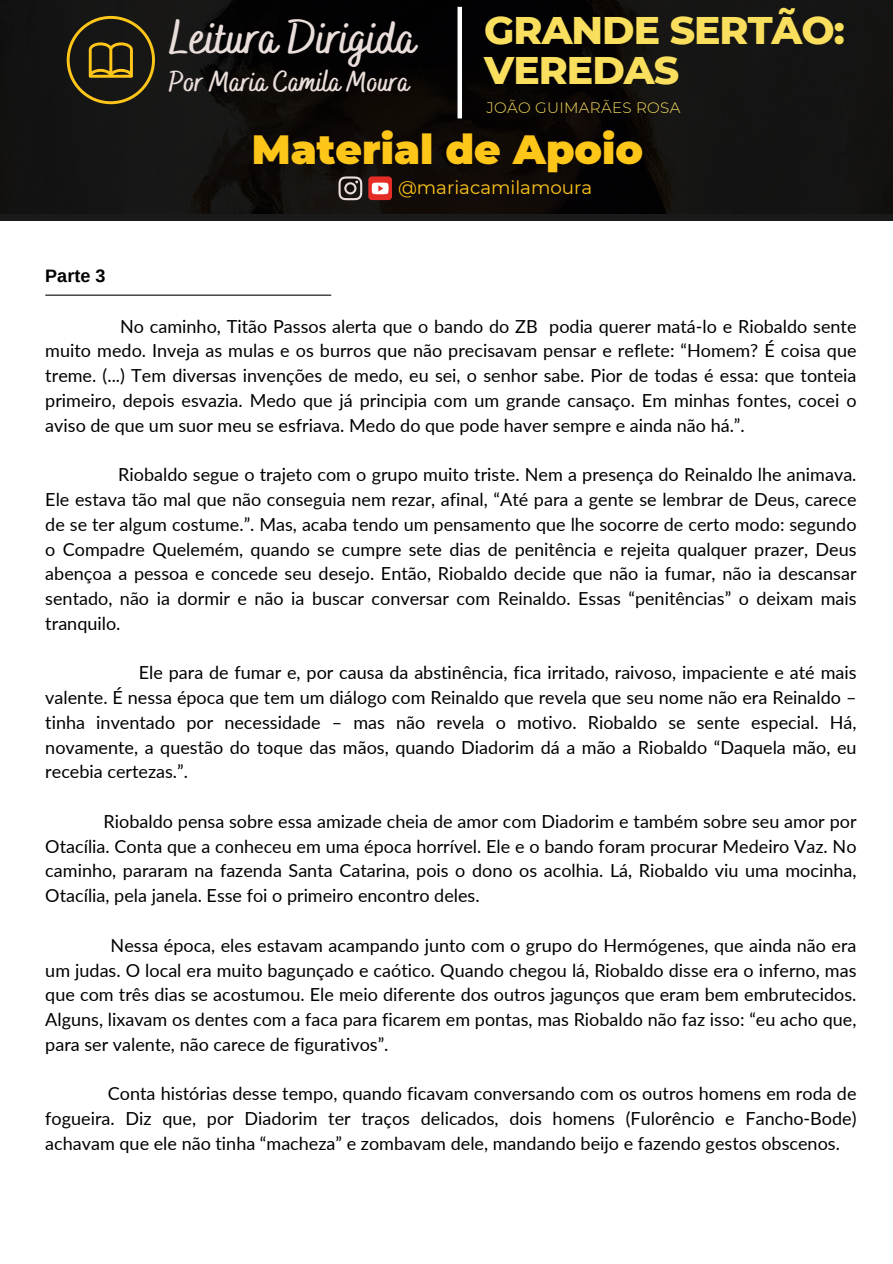
<style>
.page{position:relative;width:893px;height:1264px;background:#fff}
.page>*{position:absolute;margin:0;border:0;box-sizing:border-box;transform-origin:0 0}
.t1{font:700 47.25px "Bakerie Smooth";color:#eadeda}
.t2{font:900 40.8px "Montserrat";color:#ffc61a}
.t3{font:800 39.3px/40.5px "Montserrat";letter-spacing:-.025em;color:#f9df5d}
.t4{font:700 28.95px "Bakerie Smooth";color:#eadeda}
.t5{font:18.3px "Montserrat";color:#ffc61a}
.t6{font:18px/24.8px "Lato";color:#000;text-align:justify}
.t7{font:700 18px "Arimo";color:#000}
.t8{font:300 15.15px "Montserrat";letter-spacing:.02em;color:#f9df5d}
</style>
<div class="page">
<div style="left:0;top:0;width:892px;height:221px;background:linear-gradient(to right,#100f0e,#0f0e0d)"></div>
<svg style="left:67px;top:16px;width:88px;height:88px;background:#403516"></svg>
<div style="left:457px;top:7px;width:5px;height:111px;background:#fff"></div>
<svg style="left:338px;top:176px;width:24px;height:24px"></svg>
<div style="left:368px;top:176px;width:24px;height:24px;background:#e52d27;border-radius:4px"></div>
<svg style="left:372px;top:183px;width:16px;height:11px"></svg>
<hr style="left:45px;top:294px;width:286px;height:2px;background:#0a0a06">
<h2 class="t1" style="left:169px;top:10px;width:249px">Leitura Dirigida</h2>
<p class="t4" style="left:169px;top:65px;width:242px">Por Maria Camila Moura</p>
<h6 class="t3" style="left:484px;top:9px;width:362px">GRANDE SERTÃO:<br>VEREDAS</h6>
<h5 class="t8" style="left:486px;top:99px;width:195px">JOÃO GUIMARÃES ROSA</h5>
<h6 class="t2" style="left:252px;top:124px;width:393px">Material de Apoio</h6>
<h6 class="t5" style="left:398px;top:176px;width:196px">@mariacamilamoura</h6>
<h1 class="t7" style="left:45px;top:266px;width:61px">Parte 3</h1>
<p class="t6" style="left:45px;top:313px;width:812px;text-indent:75px">No caminho, Titão Passos alerta que o bando do ZB podia querer matá-lo e Riobaldo sente muito medo. Inveja as mulas e os burros que não precisavam pensar e reflete: “Homem? É coisa que treme. (...) Tem diversas invenções de medo, eu sei, o senhor sabe. Pior de todas é essa: que tonteia primeiro, depois esvazia. Medo que já principia com um grande cansaço. Em minhas fontes, cocei o aviso de que um suor meu se esfriava. Medo do que pode haver sempre e ainda não há.”.</p>
<h4 class="t6" style="left:45px;top:462px;width:812px;text-indent:73px">Riobaldo segue o trajeto com o grupo muito triste. Nem a presença do Reinaldo lhe animava.<br>Ele estava tão mal que não conseguia nem rezar, afinal, “Até para a gente se lembrar de Deus, carece de se ter algum costume.”. Mas, acaba tendo um pensamento que lhe socorre de certo modo: segundo o Compadre Quelemém, quando se cumpre sete dias de penitência e rejeita qualquer prazer, Deus abençoa a pessoa e concede seu desejo. Então, Riobaldo decide que não ia fumar, não ia descansar sentado, não ia dormir e não ia buscar conversar com Reinaldo. Essas “penitências” o deixam mais tranquilo.</h4>
<h3 class="t6" style="left:45px;top:660px;width:812px;text-indent:93px">Ele para de fumar e, por causa da abstinência, fica irritado, raivoso, impaciente e até mais valente. É nessa época que tem um diálogo com Reinaldo que revela que seu nome não era Reinaldo – tinha inventado por necessidade – mas não revela o motivo. Riobaldo se sente especial. Há, novamente, a questão do toque das mãos, quando Diadorim dá a mão a Riobaldo “Daquela mão, eu recebia certezas.”.</h3>
<p class="t6" style="left:45px;top:808px;width:812px;text-indent:58px">Riobaldo pensa sobre essa amizade cheia de amor com Diadorim e também sobre seu amor por Otacília. Conta que a conheceu em uma época horrível. Ele e o bando foram procurar Medeiro Vaz. No caminho, pararam na fazenda Santa Catarina, pois o dono os acolhia. Lá, Riobaldo viu uma mocinha, Otacília, pela janela. Esse foi o primeiro encontro deles.</p>
<p class="t6" style="left:45px;top:932px;width:812px;text-indent:65px">Nessa época, eles estavam acampando junto com o grupo do Hermógenes, que ainda não era um judas. O local era muito bagunçado e caótico. Quando chegou lá, Riobaldo disse era o inferno, mas que com três dias se acostumou. Ele meio diferente dos outros jagunços que eram bem embrutecidos.<br>Alguns, lixavam os dentes com a faca para ficarem em pontas, mas Riobaldo não faz isso: “eu acho que, para ser valente, não carece de figurativos”.</p>
<h6 class="t6" style="left:45px;top:1080px;width:812px;text-indent:62px">Conta histórias desse tempo, quando ficavam conversando com os outros homens em roda de fogueira. Diz que, por Diadorim ter traços delicados, dois homens (Fulorêncio e Fancho-Bode) achavam que ele não tinha “macheza” e zombavam dele, mandando beijo e fazendo gestos obscenos.</h6>
</div>
